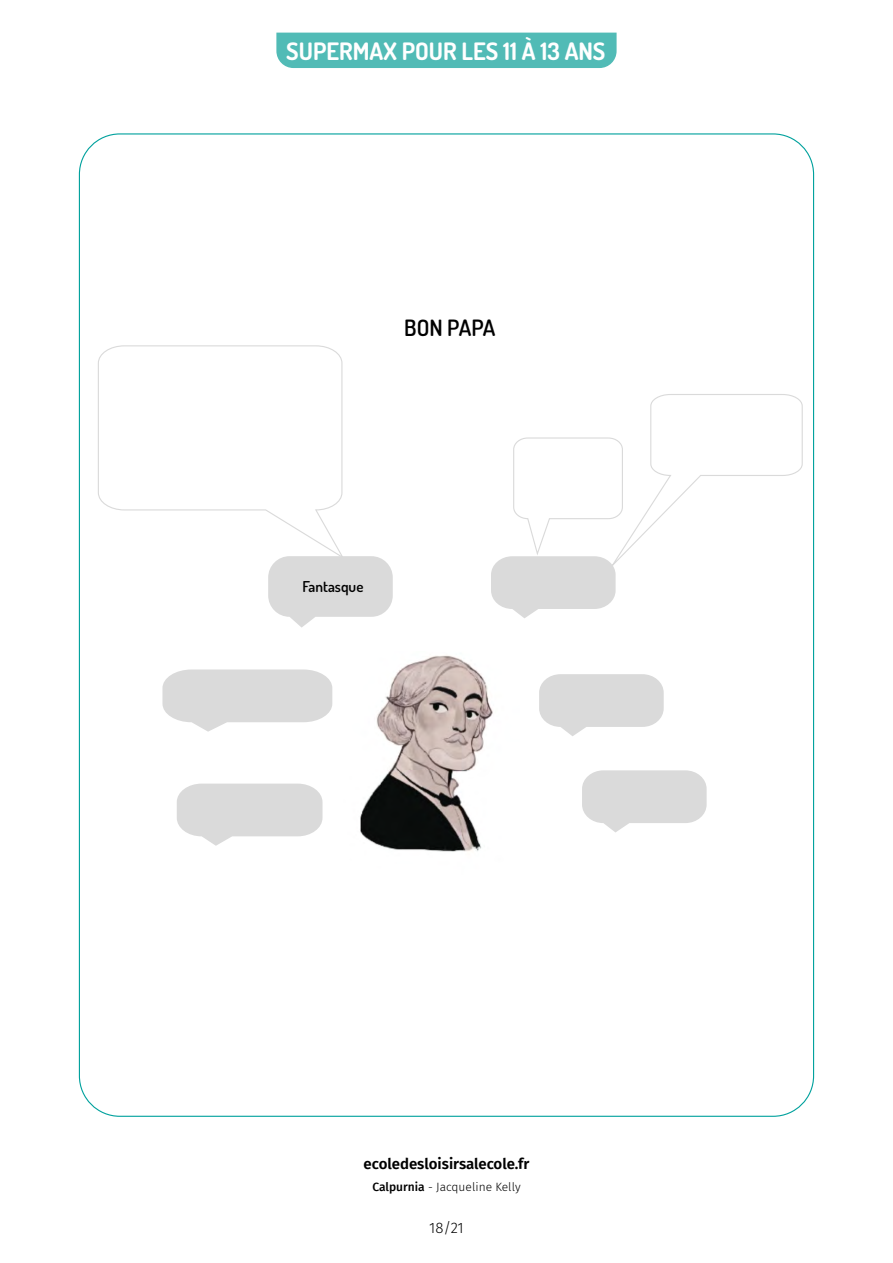
<style>
.page{position:relative;width:893px;height:1263px;background:#fff}
.page>*{position:absolute;margin:0;border:0;box-sizing:border-box;transform-origin:0 0}
.t1{font:700 24px "Dosis";color:#fff}
.t2{font:600 22.5px "Dosis";color:#000}
.t3{font:600 15px "Fira Sans";color:#000}
.t4{font:600 15px "Dosis";color:#000}
.t5{font:300 15px "Fira Sans";color:#000}
.t6{font:300 12px "Fira Sans";color:#000}
.s1{font-weight:500}
</style>
<div class="page">
<div style="left:276px;top:33px;width:341px;height:35px;background:#51bbb6"></div>
<svg style="left:98px;top:345px;width:245px;height:211px"></svg>
<div style="left:268px;top:556px;width:125px;height:61px;background:#dadada;border-radius:21px"></div>
<svg style="left:162px;top:669px;width:170px;height:63px"></svg>
<svg style="left:177px;top:784px;width:145px;height:62px"></svg>
<svg style="left:582px;top:770px;width:125px;height:62px"></svg>
<svg style="left:539px;top:674px;width:125px;height:62px"></svg>
<svg style="left:491px;top:394px;width:312px;height:224px"></svg>
<img style="left:360px;top:655px;width:133px;height:197px">
<h1 class="t1" style="left:286px;top:35px;width:321px">SUPERMAX POUR LES 11 À 13 ANS</h1>
<h2 class="t2" style="left:404px;top:313px;width:93px">BON PAPA</h2>
<p class="t4" style="left:302px;top:576px;width:62px">Fantasque</p>
<p class="t3" style="left:364px;top:1151px;width:167px">ecoledesloisirsalecole.fr</p>
<p class="t6" style="left:372px;top:1179px;width:150px"><span class="s1">Calpurnia</span> - Jacqueline Kelly</p>
<p class="t5" style="left:429px;top:1217px;width:36px">18/21</p>
</div>
